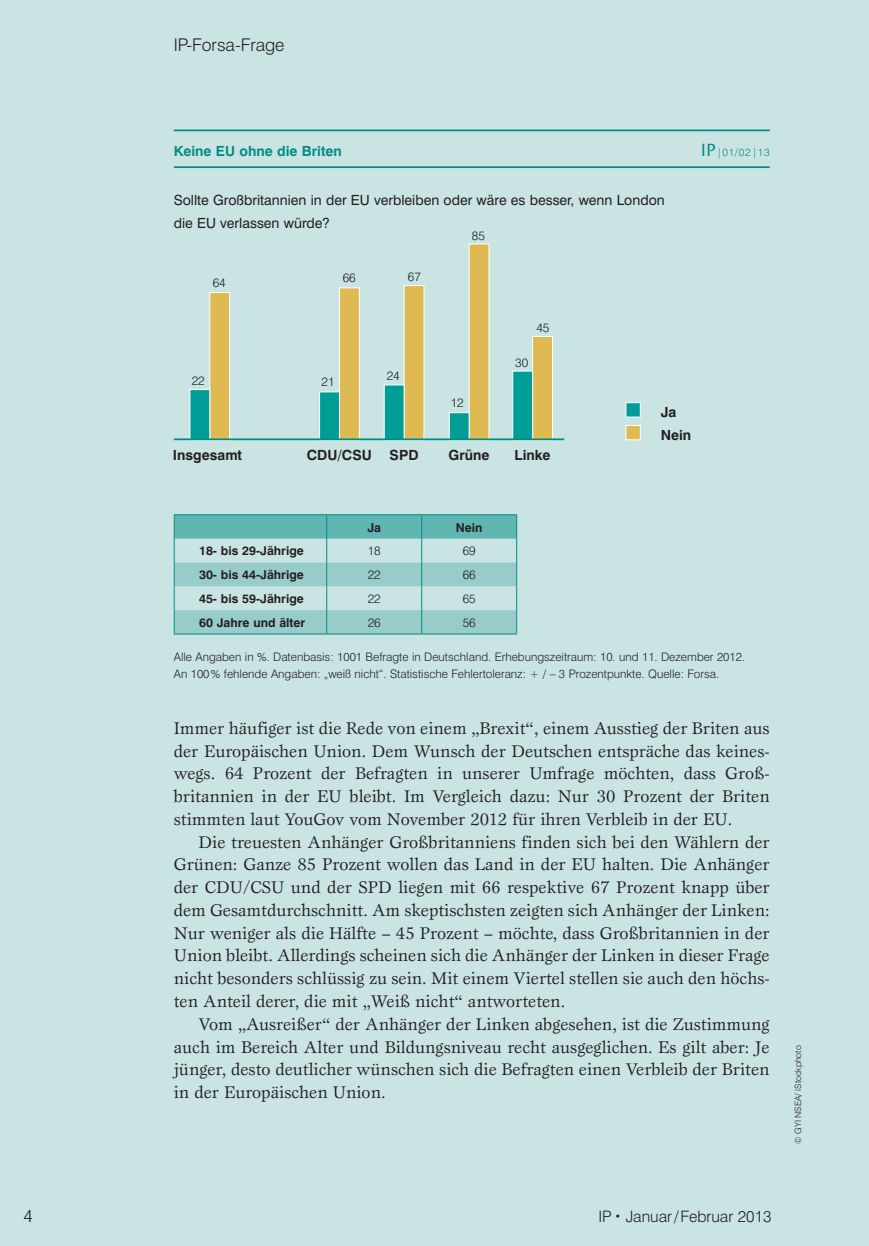
<style>
.page{position:relative;width:869px;height:1246px;background:#fff}
.page>*{position:absolute;margin:0;border:0;box-sizing:border-box;transform-origin:0 0}
.t1{font:17.5px/22.8px "Esprit Std";color:#231f20;text-align:justify}
.t2{font:300 17.5px "Swiss 721 BT";color:#231f20}
.t3{font:300 15.75px "Swiss 721 BT";color:#231f20}
.t4{font:14px/22.8px "Swiss 721 BT";color:#231f20}
.t5{font:700 14px/22.8px "Swiss 721 BT";color:#231f20}
.t6{font:700 14px "Swiss 721 BT";color:#008e84}
.t7{font:700 12.25px "Swiss 721 BT";color:#231f20}
.t8{font:300 12.25px "Swiss 721 BT";color:#231f20}
.t9{font:300 11.72px/17px "Swiss 721 BT";color:#231f20}
.t10{font:300 10.5px "Swiss 721 BT";color:#008e84}
.t11{font:300 8.75px "Swiss 721 BT";color:#231f20}
.s1{font-family:"ITC Stone Sans";font-weight:500;font-size:17.5px}
.s2{font-size:10.5px}
</style>
<div class="page">
<div style="left:0;top:0;width:868px;height:1245px;background:#cae4e3"></div>
<hr style="left:174px;top:129px;width:595px;height:2px;background:#008e84">
<hr style="left:174px;top:166px;width:595px;height:2px;background:#008e84">
<div style="left:209px;top:292px;width:21px;height:148px;background:#dfb952;border:1px solid #fff"></div>
<div style="left:339px;top:287px;width:20px;height:153px;background:#dfb952;border:1px solid #fff"></div>
<div style="left:319px;top:391px;width:20px;height:49px;background:#009d96;border:1px solid #fff"></div>
<div style="left:189px;top:389px;width:21px;height:51px;background:#009d96;border:1px solid #fff"></div>
<div style="left:403px;top:285px;width:21px;height:155px;background:#dfb952;border:1px solid #fff"></div>
<div style="left:384px;top:384px;width:20px;height:56px;background:#009d96;border:1px solid #fff"></div>
<svg style="left:174px;top:514px;width:343px;height:120px"></svg>
<div style="left:468px;top:244px;width:21px;height:196px;background:#dfb952;border:1px solid #fff"></div>
<div style="left:449px;top:412px;width:20px;height:28px;background:#009d96;border:1px solid #fff"></div>
<div style="left:532px;top:336px;width:20px;height:104px;background:#dfb952;border:1px solid #fff"></div>
<div style="left:512px;top:371px;width:20px;height:69px;background:#009d96;border:1px solid #fff"></div>
<div style="left:625px;top:402px;width:15px;height:15px;background:#009d96;border:1px solid #fff"></div>
<div style="left:625px;top:425px;width:15px;height:15px;background:#dfb952;border:1px solid #fff"></div>
<hr style="left:174px;top:438px;width:390px;height:2px;background:#008e84">
<p class="t2" style="left:174px;top:34px;width:112px">IP-Forsa-Frage</p>
<p class="t6" style="left:174px;top:142px;width:169px">Keine EU ohne die Briten</p>
<p class="t10" style="left:700px;top:146px;width:70px"><span class="s1">IP</span>|01/02|13</p>
<p class="t4" style="left:174px;top:189px;width:492px">Sollte Großbritannien in der EU verbleiben oder wäre es besser, wenn London die EU verlassen würde?</p>
<p class="t8" style="left:213px;top:275px;width:15px">64</p>
<p class="t8" style="left:342px;top:270px;width:15px">66</p>
<p class="t8" style="left:407px;top:269px;width:15px">67</p>
<p class="t8" style="left:191px;top:373px;width:15px">22</p>
<p class="t8" style="left:321px;top:374px;width:15px">21</p>
<p class="t8" style="left:386px;top:368px;width:15px">24</p>
<p class="t5" style="left:173px;top:443px;width:71px">Insgesamt</p>
<p class="t5" style="left:307px;top:443px;width:67px">CDU/CSU</p>
<p class="t5" style="left:389px;top:443px;width:30px">SPD</p>
<p class="t8" style="left:471px;top:228px;width:15px">85</p>
<p class="t8" style="left:450px;top:395px;width:15px">12</p>
<p class="t8" style="left:536px;top:320px;width:15px">45</p>
<p class="t8" style="left:515px;top:355px;width:15px">30</p>
<p class="t5" style="left:448px;top:443px;width:42px">Grüne</p>
<p class="t5" style="left:514px;top:443px;width:38px">Linke</p>
<p class="t7" style="left:367px;top:519px;width:15px">Ja</p>
<p class="t7" style="left:455px;top:519px;width:28px">Nein</p>
<p class="t7" style="left:199px;top:543px;width:106px">18- bis 29-Jährige</p>
<p class="t8" style="left:367px;top:543px;width:15px">18</p>
<p class="t8" style="left:462px;top:543px;width:15px">69</p>
<p class="t7" style="left:199px;top:567px;width:106px">30- bis 44-Jährige</p>
<p class="t8" style="left:367px;top:567px;width:15px">22</p>
<p class="t8" style="left:462px;top:567px;width:15px">66</p>
<p class="t7" style="left:199px;top:591px;width:106px">45- bis 59-Jährige</p>
<p class="t8" style="left:367px;top:591px;width:15px">22</p>
<p class="t8" style="left:462px;top:591px;width:15px">65</p>
<p class="t7" style="left:199px;top:615px;width:108px">60 Jahre und älter</p>
<p class="t8" style="left:367px;top:615px;width:15px">26</p>
<p class="t8" style="left:462px;top:615px;width:15px">56</p>
<p class="t5" style="left:660px;top:401px;width:32px">Ja<br>Nein</p>
<p class="t9" style="left:174px;top:648px;width:572px">Alle Angaben in %. Datenbasis: 1001 Befragte in Deutschland. Erhebungszeitraum: 10. und 11. Dezember 2012.<br>An 100% fehlende Angaben: „weiß nicht“. Statistische Fehlertoleranz: + / – 3 Prozentpunkte. Quelle: Forsa.</p>
<p class="t1" style="left:174px;top:716px;width:597px">Immer häufiger ist die Rede von einem „Brexit“, einem Ausstieg der Briten aus der Europäischen Union. Dem Wunsch der Deutschen entspräche das keines&shy;wegs. 64 Prozent der Befragten in unserer Umfrage möchten, dass Groß&shy;britannien in der EU bleibt. Im Vergleich dazu: Nur 30 Prozent der Briten stimmten laut YouGov vom November 2012 für ihren Verbleib in der EU.</p>
<p class="t1" style="left:174px;top:830px;width:597px;text-indent:25px">Die treuesten Anhänger Großbritanniens finden sich bei den Wählern der Grünen: Ganze 85 Prozent wollen das Land in der EU halten. Die Anhänger der CDU/CSU und der SPD liegen mit 66 respektive 67 Prozent knapp über dem Gesamtdurchschnitt. Am skeptischsten zeigten sich Anhänger der Linken:<br>Nur weniger als die Hälfte – 45 Prozent – möchte, dass Großbritannien in der Union bleibt. Allerdings scheinen sich die Anhänger der Linken in dieser Frage nicht besonders schlüssig zu sein. Mit einem Viertel stellen sie auch den höchs&shy;ten Anteil derer, die mit „Weiß nicht“ antworteten.</p>
<p class="t1" style="left:174px;top:1012px;width:597px;text-indent:25px">Vom „Ausreißer“ der Anhänger der Linken abgesehen, ist die Zustimmung auch im Bereich Alter und Bildungsniveau recht ausgeglichen. Es gilt aber: Je jünger, desto deutlicher wünschen sich die Befragten einen Verbleib der Briten in der Europäischen Union.</p>
<p class="t11" style="left:792px;top:1143px;width:100px;rotate:-90deg">© GYI NSEA/ iStockphoto</p>
<p class="t2" style="left:23px;top:1204px;width:11px">4</p>
<p class="t3" style="left:598px;top:1206px;width:174px">IP <span class="s2">•</span> Januar/Februar 2013</p>
</div>
